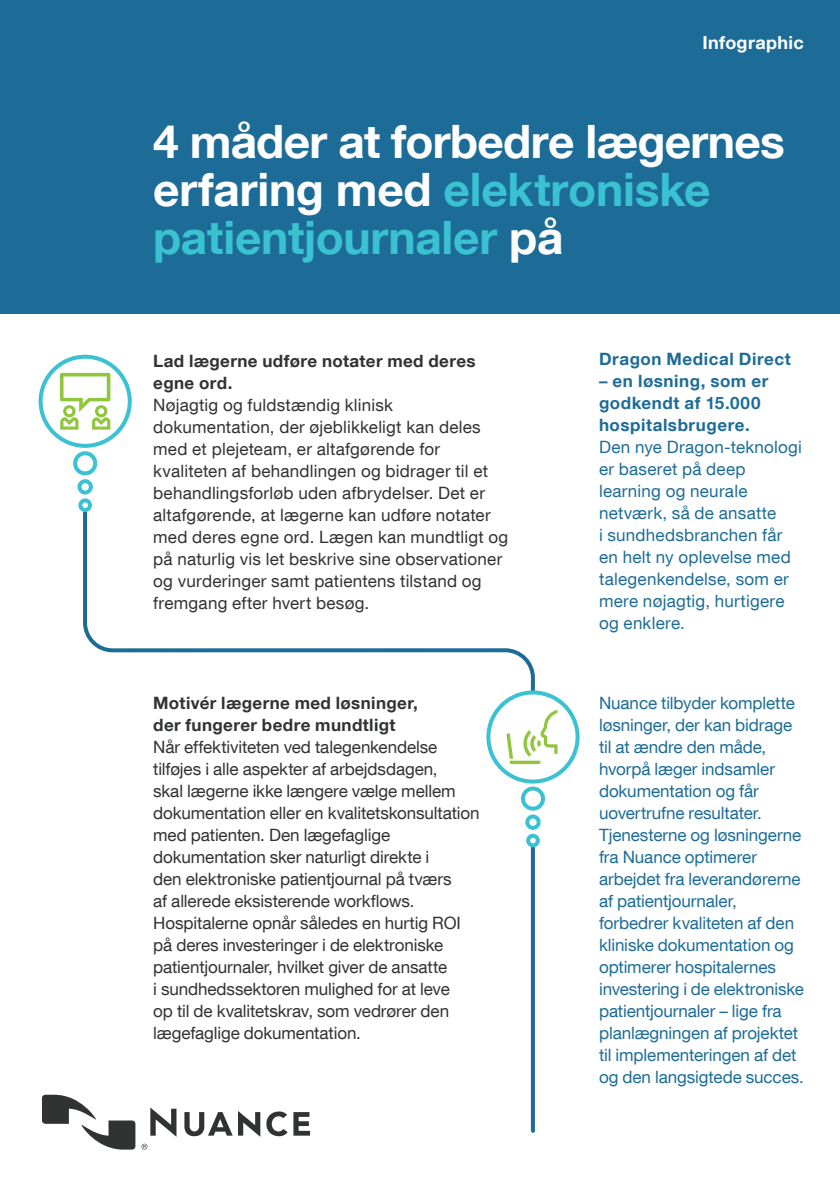
<style>
.page{position:relative;width:840px;height:1191px;background:#fff}
.page>*{position:absolute;margin:0;border:0;box-sizing:border-box;transform-origin:0 0}
.t1{font:700 46px/48px "Helvetica Neue LT Com";letter-spacing:-.01em;color:#fff}
.t2{font:700 18px "Helvetica Neue LT Com";letter-spacing:.02em;color:#fff}
.t3{font:17px/22px "Helvetica Neue LT Com";color:#313232}
.t4{font:17px/22px "Helvetica Neue LT Com";letter-spacing:-.005em;color:#1d6c97}
.t5{font:17px/22px "Helvetica Neue LT Com";letter-spacing:.015em;color:#1d6c97}
.t6{font:700 17px/22px "Helvetica Neue LT Com";letter-spacing:.02em;color:#313232}
.t7{font:700 17px/22px "Helvetica Neue LT Com";letter-spacing:.03em;color:#1d6c97}
.s1{color:#3ac1d2}
</style>
<div class="page">
<div style="left:0;top:0;width:839px;height:313px;background:#1d6c97"></div>
<svg style="left:150px;top:1107px;width:26px;height:29px"></svg>
<svg style="left:184px;top:1112px;width:48px;height:24px"></svg>
<svg style="left:238px;top:1111px;width:22px;height:25px"></svg>
<svg style="left:266px;top:1111px;width:21px;height:25px"></svg>
<svg style="left:293px;top:1112px;width:17px;height:23px"></svg>
<svg style="left:42px;top:1094px;width:93px;height:55px"></svg>
<svg style="left:141px;top:1143px;width:6px;height:6px"></svg>
<svg style="left:83px;top:512px;width:452px;height:178px"></svg>
<svg style="left:530px;top:847px;width:4px;height:283px"></svg>
<svg style="left:39px;top:355px;width:93px;height:157px"></svg>
<svg style="left:486px;top:690px;width:93px;height:157px"></svg>
<p class="t2" style="left:702px;top:31px;width:103px">Infographic</p>
<h1 class="t1" style="left:153px;top:116px;width:632px">4 måder at forbedre lægernes erfaring med <span class="s1">elektroniske patientjournaler</span> på</h1>
<p class="t6" style="left:153px;top:349px;width:324px">Lad lægerne udføre notater med deres egne ord.</p>
<p class="t3" style="left:153px;top:393px;width:356px">Nøjagtig og fuldstændig klinisk dokumentation, der øjeblikkeligt kan deles med et plejeteam, er altafgørende for kvaliteten af behandlingen og bidrager til et behandlingsforløb uden afbrydelser. Det er altafgørende, at lægerne kan udføre notater med deres egne ord. Lægen kan mundtligt og på naturlig vis let beskrive sine observationer og vurderinger samt patientens tilstand og fremgang efter hvert besøg.</p>
<p class="t6" style="left:153px;top:691px;width:266px">Motivér lægerne med løsninger, der fungerer bedre mundtligt</p>
<p class="t3" style="left:153px;top:735px;width:328px">Når effektiviteten ved talegenkendelse tilføjes i alle aspekter af arbejdsdagen,<br>skal lægerne ikke længere vælge mellem dokumentation eller en kvalitetskonsultation med patienten. Den lægefaglige dokumentation sker naturligt direkte i<br>den elektroniske patientjournal på tværs<br>af allerede eksisterende workflows.<br>Hospitalerne opnår således en hurtig ROI på deres investeringer i de elektroniske patientjournaler, hvilket giver de ansatte<br>i sundhedssektoren mulighed for at leve<br>op til de kvalitetskrav, som vedrører den lægefaglige dokumentation.</p>
<p class="t7" style="left:598px;top:347px;width:193px">Dragon Medical Direct</p>
<p class="t7" style="left:598px;top:369px;width:171px">– en løsning, som er godkendt af 15.000 hospitalsbrugere.</p>
<p class="t5" style="left:598px;top:435px;width:204px">Den nye Dragon-teknologi er baseret på deep learning og neurale netværk, så de ansatte<br>i sundhedsbranchen får en helt ny oplevelse med talegenkendelse, som er mere nøjagtig, hurtigere og enklere.</p>
<p class="t4" style="left:598px;top:691px;width:206px">Nuance tilbyder komplette løsninger, der kan bidrage til at ændre den måde, hvorpå læger indsamler dokumentation og får uovertrufne resultater.<br>Tjenesterne og løsningerne fra Nuance optimerer arbejdet fra leverandørerne af patientjournaler, forbedrer kvaliteten af den kliniske dokumentation og optimerer hospitalernes investering i de elektroniske patientjournaler – lige fra planlægningen af projektet til implementeringen af det og den langsigtede succes.</p>
</div>
